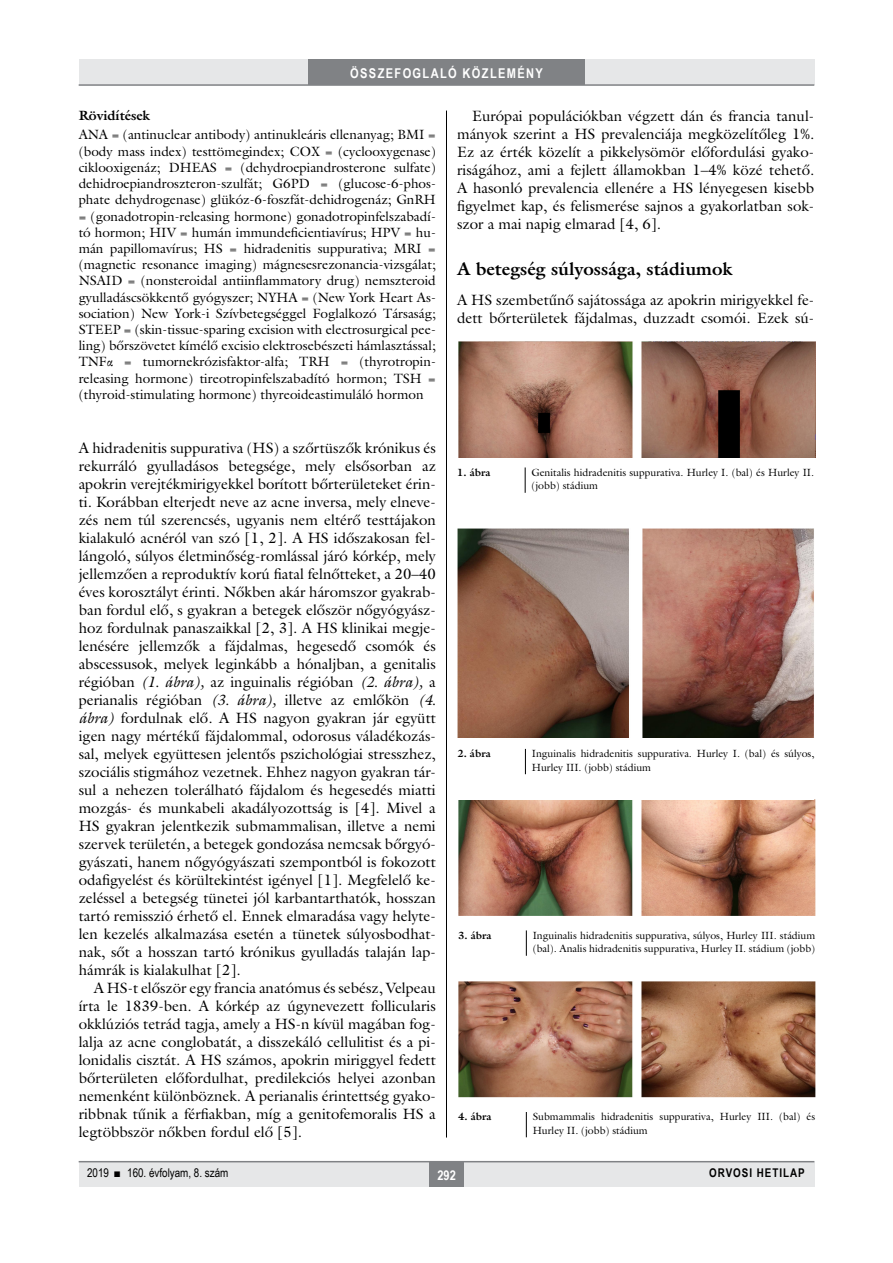
<style>
.page{position:relative;width:893px;height:1263px;background:#fff}
.page>*{position:absolute;margin:0;border:0;box-sizing:border-box;transform-origin:0 0}
.alcimbold{font:700 18px "Galliard Reg";color:#000}
.Body_tompa{font:15px/18px "Galliard Reg";color:#000;text-align:justify}
.Body_Text{font:15px/18px "Galliard Reg";color:#000;text-align:justify}
.tompa_9_11{font:13.5px/16.2px "Galliard Reg";color:#000}
.t1{font:700 13.5px "Arial Narrow";letter-spacing:.1em;color:#fff}
.roviditesek_cim{font:700 13.5px "Galliard Reg";color:#000}
.t2{font:12px "Arial Narrow";color:#000}
.t3{font:700 12px "Arial Narrow";letter-spacing:.08em;color:#000}
.kepalairas2{font:10.5px/13.5px "Galliard Reg";color:#000}
.kepalairas1{font:700 10.5px "Galliard Reg";color:#000}
.s1{font-family:"Garamond Premr Pro"}
.s2{font-style:italic}
</style>
<div class="page">
<div style="left:79px;top:1161px;width:735px;height:25px;background:#e6e7e8"></div>
<hr style="left:79px;top:1161px;width:735px;height:1px;background:#808285">
<div style="left:430px;top:1161px;width:34px;height:25px;background:#808285"></div>
<div style="left:79px;top:60px;width:735px;height:25px;background:#e6e7e8"></div>
<div style="left:308px;top:60px;width:277px;height:25px;background:#808285"></div>
<hr style="left:79px;top:84px;width:735px;height:2px;background:#808285">
<hr style="left:446px;top:111px;width:1px;height:1026px;background:#000">
<img style="left:458px;top:341px;width:357px;height:116px">
<img style="left:457px;top:528px;width:357px;height:209px">
<img style="left:458px;top:799px;width:357px;height:116px">
<img style="left:458px;top:981px;width:357px;height:116px">
<svg style="left:525px;top:467px;width:1px;height:26px"></svg>
<svg style="left:525px;top:749px;width:1px;height:25px"></svg>
<svg style="left:526px;top:930px;width:1px;height:26px"></svg>
<svg style="left:526px;top:1112px;width:1px;height:25px"></svg>
<p class="t1" style="left:350px;top:63px;width:194px">ÖSSZEFOGLALÓ KÖZLEMÉNY</p>
<p class="roviditesek_cim" style="left:79px;top:107px;width:73px">Rövidítések</p>
<p class="tompa_9_11" style="left:79px;top:127px;width:359px">ANA = (antinuclear antibody) antinukleáris ellenanyag; BMI = (body mass index) testtömegindex; COX = (cyclooxygenase) ciklooxigenáz; DHEAS = (dehydroepiandrosterone sulfate) dehidroepiandroszteron-szulfát; G6PD = (glucose-6-phos&shy;phate dehydrogenase) glükóz-6-foszfát-dehidrogenáz; GnRH = (gonadotropin-releasing hormone) gonadotropinfelszabadí&shy;tó hormon; HIV = humán immundeficientiavírus; HPV = hu&shy;mán papillomavírus; HS = hidradenitis suppurativa; MRI = (magnetic resonance imaging) mágnesesrezonancia-vizsgálat; NSAID = (nonsteroidal antiinflammatory drug) nemszteroid gyulladáscsökkentő gyógyszer; NYHA = (New York Heart As&shy;sociation) New York-i Szívbetegséggel Foglalkozó Társaság; STEEP = (skin-tissue-sparing excision with electrosurgical pee&shy;ling) bőrszövetet kímélő excisio elektrosebészeti hámlasztással; TNF<span class="s1">α</span> = tumornekrózisfaktor-alfa; TRH = (thyrotropin&shy;releasing hormone) tireotropinfelszabadító hormon; TSH = (thyroid-stimulating hormone) thyreoideastimuláló hormon</p>
<p class="Body_tompa" style="left:79px;top:438px;width:359px">A hidradenitis suppurativa (HS) a szőrtüszők krónikus és rekurráló gyulladásos betegsége, mely elsősorban az apokrin verejtékmirigyekkel borított bőrterületeket érin&shy;ti. Korábban elterjedt neve az acne inversa, mely elneve&shy;zés nem túl szerencsés, ugyanis nem eltérő testtájakon kialakuló acnéról van szó [1, 2]. A HS időszakosan fel&shy;lángoló, súlyos életminőség-romlással járó kórkép, mely jellemzően a reproduktív korú fiatal felnőtteket, a 20–40 éves korosztályt érinti. Nőkben akár háromszor gyakrab&shy;ban fordul elő, s gyakran a betegek először nőgyógyász&shy;hoz fordulnak panaszaikkal [2, 3]. A HS klinikai megje&shy;lenésére jellemzők a fájdalmas, hegesedő csomók és abscessusok, melyek leginkább a hónaljban, a genitalis régióban <span class="s2">(1. ábra),</span> az inguinalis régióban <span class="s2">(2. ábra),</span> a perianalis régióban <span class="s2">(3. ábra),</span> illetve az emlőkön <span class="s2">(4. ábra)</span> fordulnak elő. A HS nagyon gyakran jár együtt igen nagy mértékű fájdalommal, odorosus váladékozás&shy;sal, melyek együttesen jelentős pszichológiai stresszhez, szociális stigmához vezetnek. Ehhez nagyon gyakran tár&shy;sul a nehezen tolerálható fájdalom és hegesedés miatti mozgás- és munkabeli akadályozottság is [4]. Mivel a HS gyakran jelentkezik submammalisan, illetve a nemi szervek területén, a betegek gondozása nemcsak bőrgyó&shy;gyászati, hanem nőgyógyászati szempontból is fokozott odafigyelést és körültekintést igényel [1]. Megfelelő ke&shy;zeléssel a betegség tünetei jól karbantarthatók, hosszan tartó remisszió érhető el. Ennek elmaradása vagy helyte&shy;len kezelés alkalmazása esetén a tünetek súlyosbodhat&shy;nak, sőt a hosszan tartó krónikus gyulladás talaján lap&shy;hámrák is kialakulhat [2].</p>
<p class="Body_Text" style="left:79px;top:978px;width:359px;text-indent:15px">A HS-t először egy francia anatómus és sebész, Velpeau írta le 1839-ben. A kórkép az úgynevezett follicularis okklúziós tetrád tagja, amely a HS-n kívül magában fog&shy;lalja az acne conglobatát, a disszekáló cellulitist és a pi&shy;lonidalis cisztát. A HS számos, apokrin miriggyel fedett bőrterületen előfordulhat, predilekciós helyei azonban nemenként különböznek. A perianalis érintettség gyako&shy;ribbnak tűnik a férfiakban, míg a genitofemoralis HS a legtöbbször nőkben fordul elő [5].</p>
<p class="Body_Text" style="left:457px;top:107px;width:359px;text-align:left;text-indent:15px">Európai populációkban végzett dán és francia tanul&shy;mányok szerint a HS prevalenciája megközelítőleg 1%.<br>Ez az érték közelít a pikkelysömör előfordulási gyako&shy;riságához, ami a fejlett államokban 1–4% közé tehető.<br>A hasonló prevalencia ellenére a HS lényegesen kisebb figyelmet kap, és felismerése sajnos a gyakorlatban sok&shy;szor a mai napig elmarad [4, 6].</p>
<p class="alcimbold" style="left:457px;top:257px;width:277px">A betegség súlyossága, stádiumok</p>
<p class="Body_tompa" style="left:457px;top:291px;width:359px">A HS szembetűnő sajátossága az apokrin mirigyekkel fe&shy;dett bőrterületek fájdalmas, duzzadt csomói. Ezek sú-</p>
<p class="kepalairas1" style="left:457px;top:465px;width:35px">1. ábra</p>
<p class="kepalairas2" style="left:531px;top:465px;width:284px">Genitalis hidradenitis suppurativa. Hurley I. (bal) és Hurley II. (jobb) stádium</p>
<p class="kepalairas1" style="left:457px;top:747px;width:35px">2. ábra</p>
<p class="kepalairas2" style="left:532px;top:747px;width:284px">Inguinalis hidradenitis suppurativa. Hurley I. (bal) és súlyos,<br>Hurley III. (jobb) stádium</p>
<p class="kepalairas1" style="left:458px;top:928px;width:35px">3. ábra</p>
<p class="kepalairas2" style="left:533px;top:928px;width:284px">Inguinalis hidradenitis suppurativa, súlyos, Hurley III. stádium (bal). Analis hidradenitis suppurativa, Hurley II. stádium (jobb)</p>
<p class="kepalairas1" style="left:458px;top:1110px;width:35px">4. ábra</p>
<p class="kepalairas2" style="left:533px;top:1110px;width:284px">Submammalis hidradenitis suppurativa, Hurley III. (bal) és<br>Hurley II. (jobb) stádium</p>
<p class="t2" style="left:87px;top:1164px;width:143px">2019 ■ 160. évfolyam, 8. szám</p>
<p class="t1" style="left:437px;top:1165px;width:20px">292</p>
<p class="t3" style="left:709px;top:1164px;width:97px">ORVOSI HETILAP</p>
</div>
